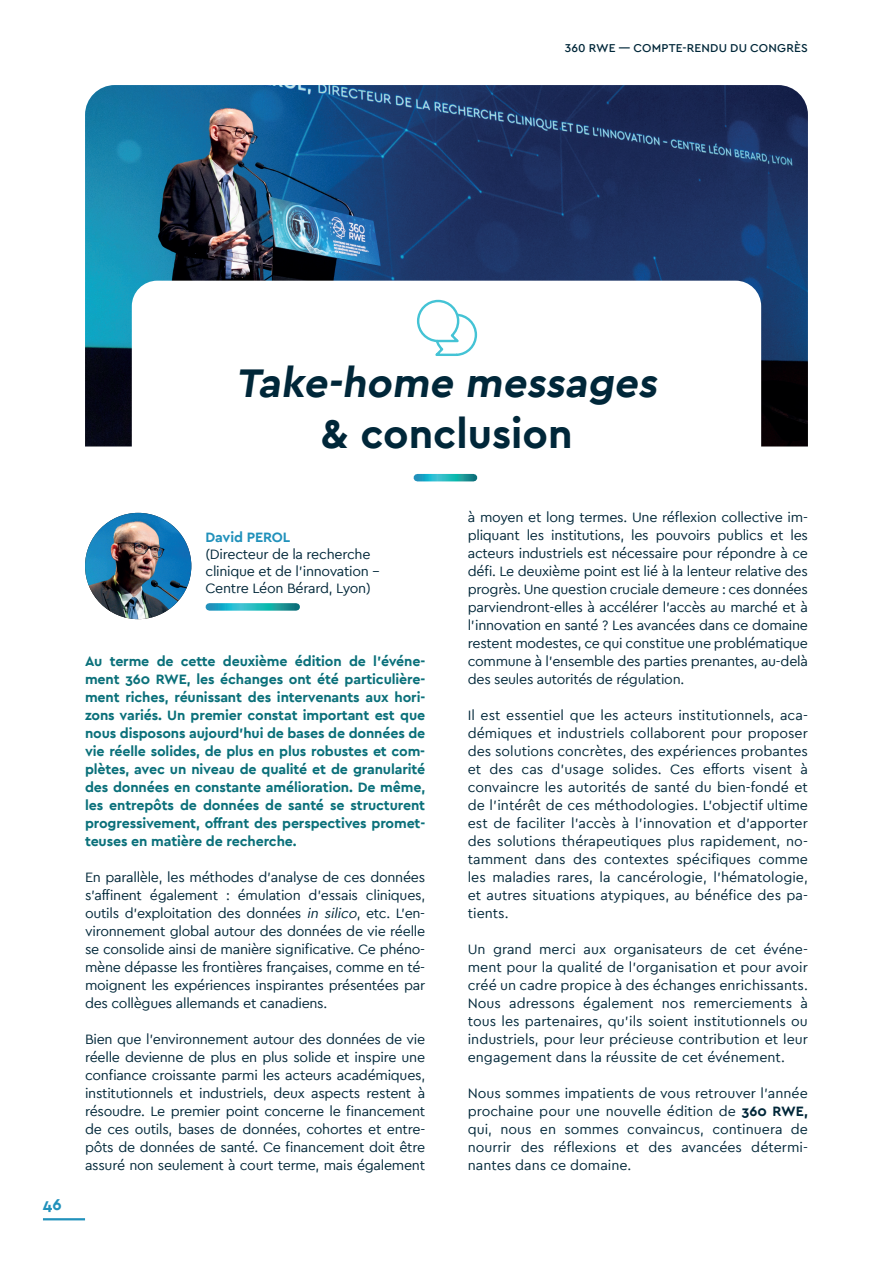
<style>
.page{position:relative;width:893px;height:1263px;background:#fff}
.page>*{position:absolute;margin:0;border:0;box-sizing:border-box;transform-origin:0 0}
.t1{font:700 42px/50.4px "Cera";color:#002739;text-align:center}
.t2{font:700 16.5px "Cera";color:#2191bb}
.t3{font:14.25px/18px "Cera";letter-spacing:-.02em;color:#002739;text-align:justify}
.t4{font:700 14.25px/18px "Cera";letter-spacing:-.01em;color:#0a707a;text-align:justify}
.t5{font:700 14.25px "Cera";letter-spacing:-.01em;color:#2191bb}
.t6{font:500 12px "Cera";letter-spacing:.015em;color:#002739}
.s1{font-style:italic}
.s2{font-weight:700}
</style>
<div class="page">
<hr style="left:43px;top:1218px;width:42px;height:2px;background:#2191bb">
<img style="left:85px;top:85px;width:723px;height:361px">
<div style="left:132px;top:281px;width:629px;height:201px;background:#fff;border-radius:26px"></div>
<svg style="left:417px;top:299px;width:61px;height:57px"></svg>
<img style="left:85px;top:513px;width:106px;height:106px;border-radius:53px">
<svg style="left:209px;top:603px;width:87px;height:8px"></svg>
<svg style="left:417px;top:474px;width:57px;height:7px"></svg>
<p class="t6" style="left:565px;top:40px;width:245px">360 RWE — COMPTE-RENDU DU CONGRÈS</p>
<h1 class="t1" style="left:236px;top:356px;width:430px">Take-home messages &amp; conclusion</h1>
<p class="t2" style="left:43px;top:1193px;width:20px">46</p>
<p class="t5" style="left:206px;top:528px;width:86px">David PEROL</p>
<p class="t3" style="left:206px;top:545px;width:174px;line-height:17.1px;text-align:left">(Directeur de la recherche clinique et de l’innovation -<br>Centre Léon Bérard, Lyon)</p>
<p class="t4" style="left:85px;top:652px;width:342px">Au terme de cette deuxième édition de l’événe&shy;ment 360 RWE, les échanges ont été particulière&shy;ment riches, réunissant des intervenants aux hori&shy;zons variés. Un premier constat important est que nous disposons aujourd’hui de bases de données de vie réelle solides, de plus en plus robustes et com&shy;plètes, avec un niveau de qualité et de granularité des données en constante amélioration. De même, les entrepôts de données de santé se structurent progressivement, offrant des perspectives promet&shy;teuses en matière de recherche.</p>
<p class="t3" style="left:85px;top:867px;width:342px">En parallèle, les méthodes d’analyse de ces données s’affinent également : émulation d’essais cliniques, outils d’exploitation des données <span class="s1">in silico</span>, etc. L’en&shy;vironnement global autour des données de vie réelle se consolide ainsi de manière significative. Ce phéno&shy;mène dépasse les frontières françaises, comme en té&shy;moignent les expériences inspirantes présentées par des collègues allemands et canadiens.</p>
<p class="t3" style="left:85px;top:1030px;width:342px">Bien que l’environnement autour des données de vie réelle devienne de plus en plus solide et inspire une confiance croissante parmi les acteurs académiques, institutionnels et industriels, deux aspects restent à résoudre. Le premier point concerne le financement de ces outils, bases de données, cohortes et entre&shy;pôts de données de santé. Ce financement doit être assuré non seulement à court terme, mais également</p>
<p class="t3" style="left:468px;top:508px;width:342px">à moyen et long termes. Une réflexion collective im&shy;pliquant les institutions, les pouvoirs publics et les acteurs industriels est nécessaire pour répondre à ce défi. Le deuxième point est lié à la lenteur relative des progrès. Une question cruciale demeure : ces données parviendront-elles à accélérer l’accès au marché et à l’innovation en santé ? Les avancées dans ce domaine restent modestes, ce qui constitue une problématique commune à l’ensemble des parties prenantes, au-delà des seules autorités de régulation.</p>
<p class="t3" style="left:468px;top:706px;width:342px">Il est essentiel que les acteurs institutionnels, aca&shy;démiques et industriels collaborent pour proposer des solutions concrètes, des expériences probantes et des cas d’usage solides. Ces efforts visent à convaincre les autorités de santé du bien-fondé et de l’intérêt de ces méthodologies. L’objectif ultime est de faciliter l’accès à l’innovation et d’apporter des solutions thérapeutiques plus rapidement, no&shy;tamment dans des contextes spécifiques comme les maladies rares, la cancérologie, l’hématologie, et autres situations atypiques, au bénéfice des pa&shy;tients.</p>
<p class="t3" style="left:468px;top:940px;width:342px">Un grand merci aux organisateurs de cet événe&shy;ment pour la qualité de l’organisation et pour avoir créé un cadre propice à des échanges enrichissants.<br>Nous adressons également nos remerciements à tous les partenaires, qu’ils soient institutionnels ou industriels, pour leur précieuse contribution et leur engagement dans la réussite de cet événement.</p>
<p class="t3" style="left:468px;top:1084px;width:342px">Nous sommes impatients de vous retrouver l’année prochaine pour une nouvelle édition de <span class="s2">360 RWE, </span>qui, nous en sommes convaincus, continuera de nourrir des réflexions et des avancées détermi&shy;nantes dans ce domaine.</p>
</div>
